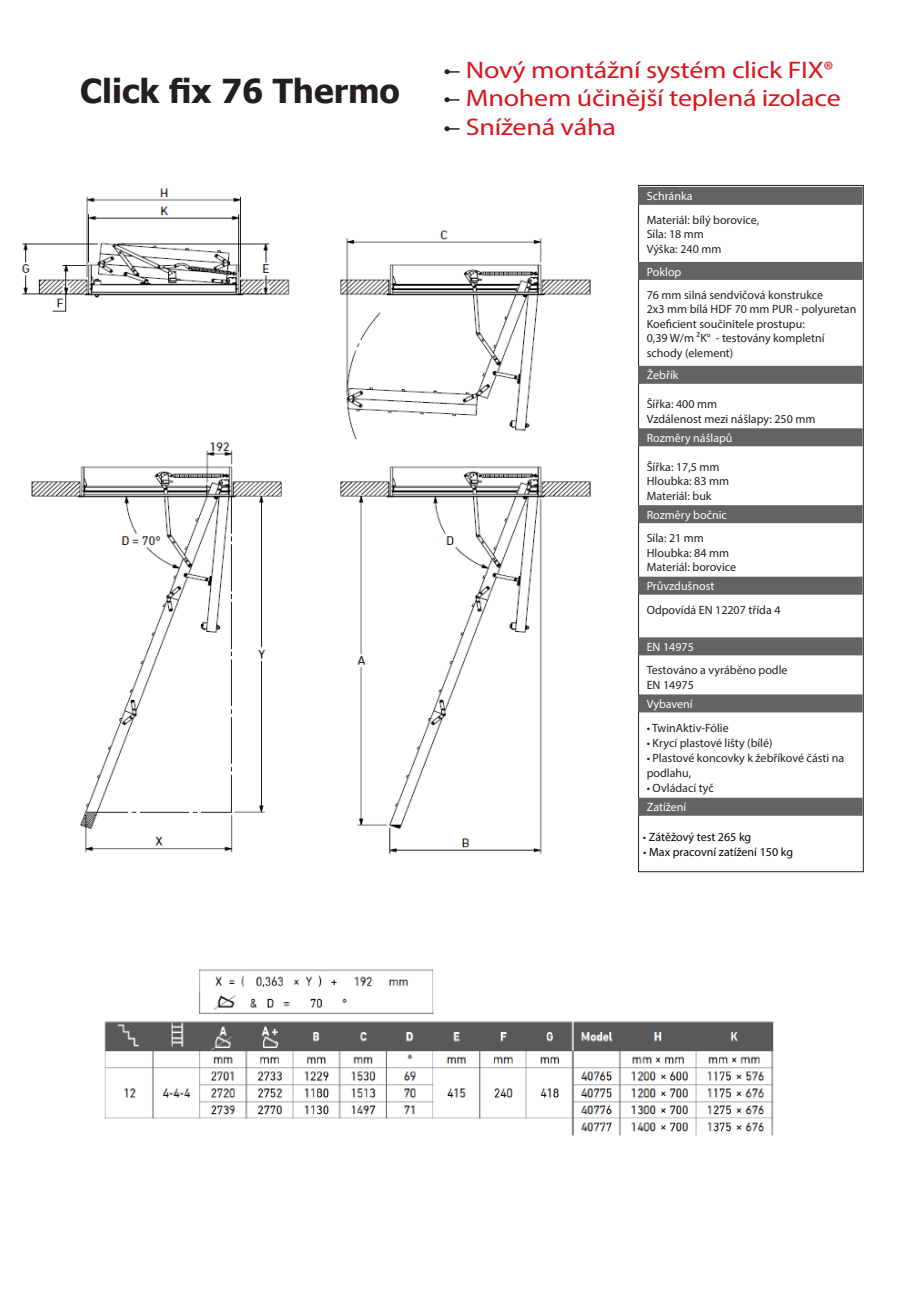
<style>
.page{position:relative;width:919px;height:1289px;background:#fff}
.page>*{position:absolute;margin:0;border:0;box-sizing:border-box;transform-origin:0 0}
.t1{font:700 33px "Tahoma";color:#231f20}
.t2{font:24px "Myriad Pro";letter-spacing:-.01em;color:#d7171f;scale:1.17 1}
.t3{font:12px/14.4px "Myriad Pro";color:#231f20}
.t4{font:12px "Myriad Pro";color:#fff}
.t5{font:12px "Myriad Pro";color:#040503}
.s1{color:#231f20}
</style>
<div class="page">
<img style="left:21px;top:188px;width:570px;height:666px">
<img style="left:104px;top:969px;width:670px;height:167px">
<div style="left:638px;top:185px;width:225px;height:687px;border:1px solid #231f20"></div>
<div style="left:638px;top:187px;width:224px;height:18px;background:#636366"></div>
<div style="left:638px;top:262px;width:224px;height:18px;background:#636366"></div>
<div style="left:638px;top:366px;width:224px;height:18px;background:#636366"></div>
<div style="left:638px;top:428px;width:224px;height:18px;background:#636366"></div>
<div style="left:638px;top:505px;width:224px;height:18px;background:#636366"></div>
<div style="left:638px;top:576px;width:224px;height:18px;background:#636366"></div>
<div style="left:638px;top:637px;width:224px;height:18px;background:#636366"></div>
<div style="left:638px;top:694px;width:224px;height:18px;background:#636366"></div>
<div style="left:638px;top:797px;width:224px;height:18px;background:#636366"></div>
<h1 class="t1" style="left:80px;top:68px;width:321px">Click fix 76 Thermo</h1>
<h2 class="t2" style="left:443px;top:55px;width:334px"><span class="s1">•–</span> Nový montážní systém click FIX®</h2>
<h2 class="t2" style="left:443px;top:83px;width:341px"><span class="s1">•–</span> Mnohem účinější teplená izolace</h2>
<h2 class="t2" style="left:443px;top:112px;width:149px"><span class="s1">•–</span> Snížená váha</h2>
<p class="t4" style="left:646px;top:189px;width:47px">Schránka</p>
<p class="t3" style="left:646px;top:212px;width:114px">Materiál: bílý borovice,<br>Síla: 18 mm<br>Výška: 240 mm</p>
<p class="t4" style="left:646px;top:264px;width:36px">Poklop</p>
<p class="t3" style="left:646px;top:287px;width:211px">76 mm silná sendvičová konstrukce<br>2x3 mm bílá HDF 70 mm PUR - polyuretan<br>Koeficient součinitele prostupu:<br>0,39 W/m ²K° - testovány kompletní schody (element)</p>
<p class="t4" style="left:646px;top:368px;width:33px">Žebřík</p>
<p class="t3" style="left:646px;top:397px;width:170px">Šířka: 400 mm<br>Vzdálenost mezi nášlapy: 250 mm</p>
<p class="t4" style="left:646px;top:430px;width:87px">Rozměry nášlapů</p>
<p class="t3" style="left:646px;top:459px;width:84px">Šířka: 17,5 mm<br>Hloubka: 83 mm<br>Materiál: buk</p>
<p class="t4" style="left:646px;top:507px;width:82px">Rozměry bočnic</p>
<p class="t3" style="left:646px;top:531px;width:91px">Síla: 21 mm<br>Hloubka: 84 mm<br>Materiál: borovice</p>
<p class="t4" style="left:646px;top:579px;width:69px">Průvzdušnost</p>
<p class="t3" style="left:646px;top:602px;width:135px">Odpovídá EN 12207 třída 4</p>
<p class="t4" style="left:646px;top:639px;width:49px">EN 14975</p>
<p class="t3" style="left:646px;top:663px;width:142px">Testováno a vyráběno podle<br>EN 14975</p>
<p class="t4" style="left:646px;top:696px;width:47px">Vybavení</p>
<p class="t3" style="left:646px;top:720px;width:84px">• TwinAktiv-Fólie</p>
<p class="t3" style="left:646px;top:735px;width:127px">• Krycí plastové lišty (bílé)</p>
<p class="t3" style="left:646px;top:750px;width:199px;line-height:15px">• Plastové koncovky k žebříkové části na podlahu,</p>
<p class="t3" style="left:646px;top:780px;width:69px">• Ovládací tyč</p>
<p class="t4" style="left:646px;top:799px;width:41px">Zatížení</p>
<p class="t5" style="left:642px;top:830px;width:110px"><span class="s1">•</span> Zátěžový test 265 kg</p>
<p class="t5" style="left:643px;top:845px;width:151px"><span class="s1">•</span> Max pracovní zatížení 150 kg</p>
</div>
